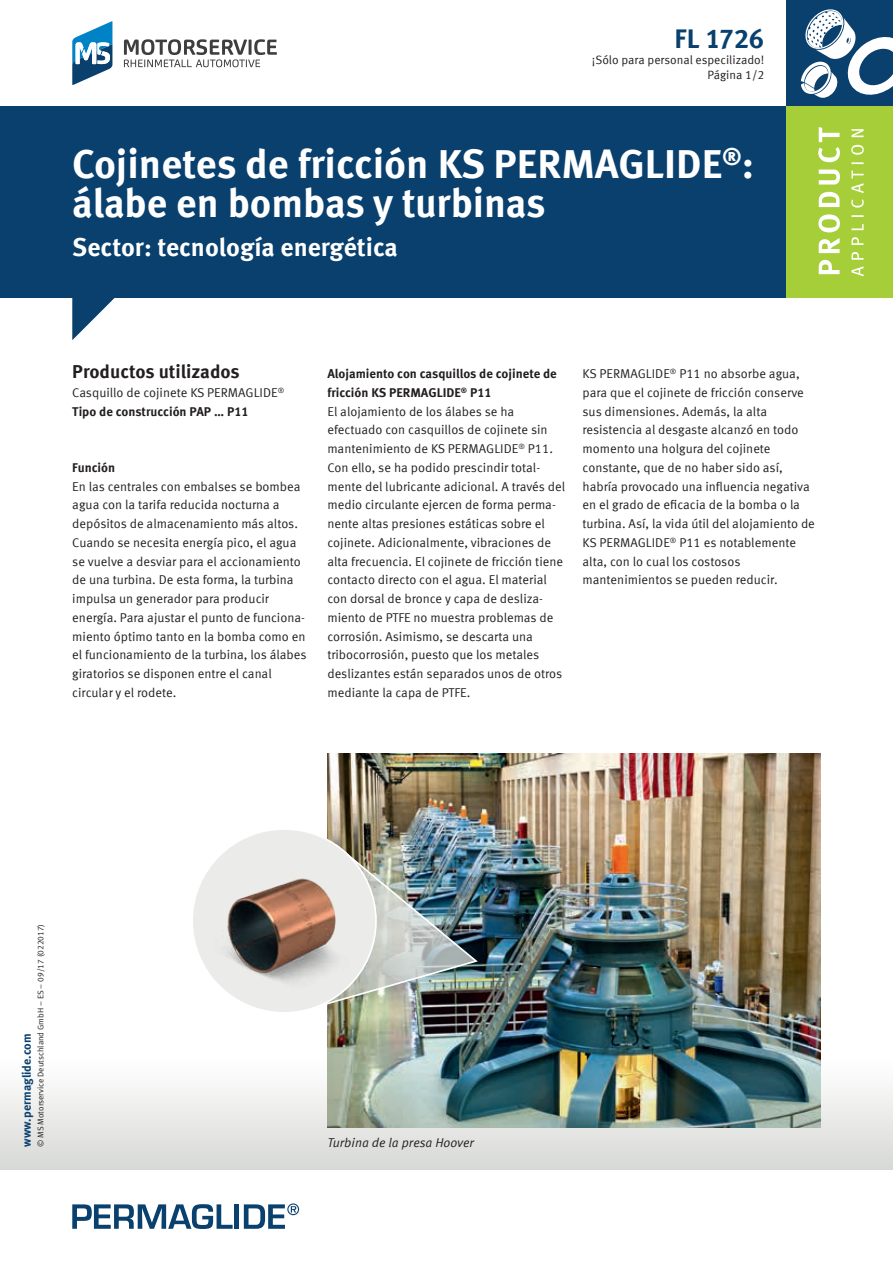
<style>
.page{position:relative;width:893px;height:1263px;background:#fff}
.page>*{position:absolute;margin:0;border:0;box-sizing:border-box;transform-origin:0 0}
.t1{font:700 40.5px/39px "Meta Offc Pro";color:#fff}
.t2{font:700 27px "Meta Offc Pro";letter-spacing:-.015em;color:#09406e}
.t3{font:700 25.5px "Meta Offc Pro";color:#fff}
.t4{font:700 18.75px "Meta Offc Pro";color:#231f20}
.t5{font:12.75px/18.8px "Meta Offc Pro Norm";color:#231f20}
.t6{font:700 12.75px/18.8px "Meta Offc Pro";color:#231f20}
.t7{font:12.75px "Meta Offc Pro Norm Ita";color:#231f20}
.t8{font:12px/15px "Meta Offc Pro Norm";color:#231f20;text-align:right}
.t9{font:700 12px "Meta Offc Pro";color:#09406e}
.t10{font:8.25px "Meta Offc Pro Norm";color:#231f20}
</style>
<div class="page">
<div style="left:0;top:1054px;width:893px;height:115px;background:linear-gradient(to bottom,#fff,#d8d9d6)"></div>
<div style="left:0;top:106px;width:893px;height:192px;background:#09406e"></div>
<svg style="left:72px;top:298px;width:43px;height:42px"></svg>
<svg style="left:72px;top:1204px;width:161px;height:25px"></svg>
<div style="left:234px;top:1204px;width:5px;height:25px;background:#09406e"></div>
<svg style="left:244px;top:1203px;width:55px;height:26px"></svg>
<div style="left:787px;top:0;width:106px;height:106px;background:#09406e"></div>
<svg style="left:801px;top:9px;width:92px;height:89px"></svg>
<div style="left:787px;top:106px;width:106px;height:192px;background:#a6ce39"></div>
<svg style="left:851px;top:129px;width:13px;height:147px"></svg>
<svg style="left:818px;top:127px;width:22px;height:147px"></svg>
<svg style="left:124px;top:39px;width:153px;height:28px"></svg>
<svg style="left:72px;top:21px;width:40px;height:64px"></svg>
<img style="left:327px;top:753px;width:494px;height:375px">
<img style="left:327px;top:842px;width:151px;height:166px">
<div style="left:192px;top:829px;width:184px;height:184px;background:#ebecea;border-radius:50%"></div>
<img style="left:214px;top:850px;width:145px;height:144px">
<h2 class="t2" style="left:674px;top:18px;width:91px">FL 1726</h2>
<p class="t8" style="left:592px;top:51px;width:174px">¡Sólo para personal especilizado!<br>Página 1/2</p>
<h1 class="t1" style="left:72px;top:142px;width:683px">Cojinetes de fricción KS PERMAGLIDE<sup>®</sup>: álabe en bombas y turbinas</h1>
<h3 class="t3" style="left:72px;top:228px;width:327px">Sector: tecnología energética</h3>
<h3 class="t4" style="left:72px;top:357px;width:169px">Productos utilizados</h3>
<p class="t5" style="left:72px;top:382px;width:213px">Casquillo de cojinete KS PERMAGLIDE<sup>®</sup></p>
<p class="t6" style="left:72px;top:401px;width:178px">Tipo de construcción PAP … P11</p>
<p class="t6" style="left:72px;top:457px;width:44px">Función</p>
<p class="t5" style="left:72px;top:476px;width:236px">En las centrales con embalses se bombea agua con la tarifa reducida nocturna a depósitos de almacenamiento más altos.<br>Cuando se necesita energía pico, el agua se vuelve a desviar para el accionamiento de una turbina. De esta forma, la turbina impulsa un generador para producir energía. Para ajustar el punto de funciona&shy;miento óptimo tanto en la bomba como en el funcionamiento de la turbina, los álabes giratorios se disponen entre el canal circular y el rodete.</p>
<p class="t6" style="left:327px;top:364px;width:231px">Alojamiento con casquillos de cojinete de fricción KS PERMAGLIDE<sup>®</sup> P11</p>
<p class="t5" style="left:327px;top:401px;width:239px">El alojamiento de los álabes se ha efectuado con casquillos de cojinete sin mantenimiento de KS PERMAGLIDE<sup>®</sup> P11.<br>Con ello, se ha podido prescindir total&shy;mente del lubricante adicional. A través del medio circulante ejercen de forma perma&shy;nente altas presiones estáticas sobre el cojinete. Adicionalmente, vibraciones de alta frecuencia. El cojinete de fricción tiene contacto directo con el agua. El material con dorsal de bronce y capa de desliza&shy;miento de PTFE no muestra problemas de corrosión. Asimismo, se descarta una tribocorrosión, puesto que los metales deslizantes están separados unos de otros mediante la capa de PTFE.</p>
<p class="t5" style="left:583px;top:363px;width:234px">KS PERMAGLIDE<sup>®</sup> P11 no absorbe agua, para que el cojinete de fricción conserve sus dimensiones. Además, la alta resistencia al desgaste alcanzó en todo momento una holgura del cojinete constante, que de no haber sido así, habría provocado una influencia negativa en el grado de eficacia de la bomba o la turbina. Así, la vida útil del alojamiento de KS PERMAGLIDE<sup>®</sup> P11 es notablemente alta, con lo cual los costosos mantenimientos se pueden reducir.</p>
<p class="t10" style="left:34px;top:1147px;width:225px;rotate:-90deg">© MS Motorservice Deutschland GmbH – ES – 09/17 (022017)</p>
<p class="t9" style="left:17px;top:1147px;width:115px;rotate:-90deg">www.permaglide.com</p>
<p class="t7" style="left:327px;top:1133px;width:148px">Turbina de la presa Hoover</p>
</div>
